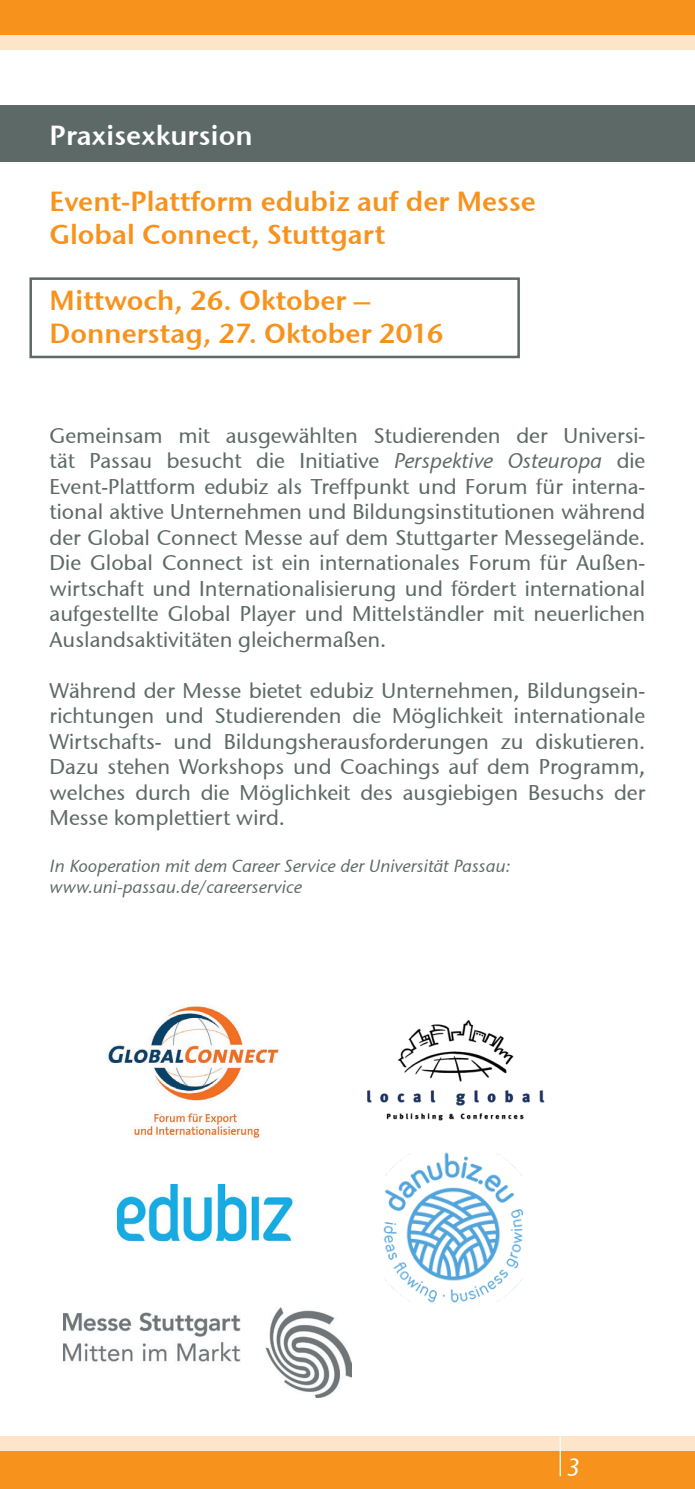
<style>
.page{position:relative;width:695px;height:1489px;background:#fff}
.page>*{position:absolute;margin:0;border:0;box-sizing:border-box;transform-origin:0 0}
.t1{font:27.5px/33px "Stone Sans Semi ITCTT";color:#f7931d}
.t2{font:27.5px "Stone Sans Semi ITCTT";color:#fff}
.t3{font:italic 25px "Stone Sans ITCTT Medium";color:#fff}
.t4{font:21.25px/25.5px "Stone Sans ITCTT Medium";color:#5d6966;text-align:justify}
.t5{font:italic 17.5px/21px "Stone Sans ITCTT Medium";color:#5d6966}
.s1{font-style:italic}
</style>
<div class="page">
<div style="left:0;top:0;width:694px;height:35px;background:#f7931d"></div>
<div style="left:0;top:35px;width:694px;height:14px;background:#fee5ca"></div>
<div style="left:29px;top:277px;width:491px;height:81px;border:2px solid #5d6966"></div>
<div style="left:0;top:105px;width:694px;height:57px;background:#5d6966"></div>
<img style="left:108px;top:1006px;width:171px;height:133px">
<img style="left:367px;top:1020px;width:178px;height:101px">
<img style="left:117px;top:1184px;width:176px;height:56px">
<img style="left:63px;top:1307px;width:288px;height:90px">
<img style="left:383px;top:1152px;width:141px;height:151px">
<div style="left:0;top:1449px;width:694px;height:39px;background:#f7931d"></div>
<div style="left:0;top:1436px;width:694px;height:14px;background:#fee5ca"></div>
<hr style="left:559px;top:1436px;width:1px;height:39px;background:#fff">
<p class="t2" style="left:50px;top:118px;width:205px">Praxisexkursion</p>
<p class="t1" style="left:50px;top:184px;width:488px">Event-Plattform edubiz auf der Messe<br>Global Connect, Stuttgart</p>
<p class="t1" style="left:50px;top:283px;width:395px">Mittwoch, 26. Oktober –<br>Donnerstag, 27. Oktober 2016</p>
<p class="t4" style="left:50px;top:422px;width:597px">Gemeinsam mit ausgewählten Studierenden der Universi&shy;tät Passau besucht die Initiative <span class="s1">Perspektive Osteuropa</span> die Event-Plattform edubiz als Treffpunkt und Forum für interna&shy;tional aktive Unternehmen und Bildungsinstitutionen während der Global Connect Messe auf dem Stuttgarter Messegelände.<br>Die Global Connect ist ein internationales Forum für Außen&shy;wirtschaft und Internationalisierung und fördert international aufgestellte Global Player und Mittelständler mit neuerlichen Auslandsaktivitäten gleichermaßen.</p>
<p class="t4" style="left:50px;top:677px;width:597px">Während der Messe bietet edubiz Unternehmen, Bildungsein&shy;richtungen und Studierenden die Möglichkeit internationale Wirtschafts- und Bildungsherausforderungen zu diskutieren.<br>Dazu stehen Workshops und Coachings auf dem Programm, welches durch die Möglichkeit des ausgiebigen Besuchs der Messe komplettiert wird.</p>
<p class="t5" style="left:50px;top:855px;width:462px">In Kooperation mit dem Career Service der Universität Passau: www.uni-passau.de/careerservice</p>
<p class="t3" style="left:566px;top:1451px;width:15px">3</p>
</div>
